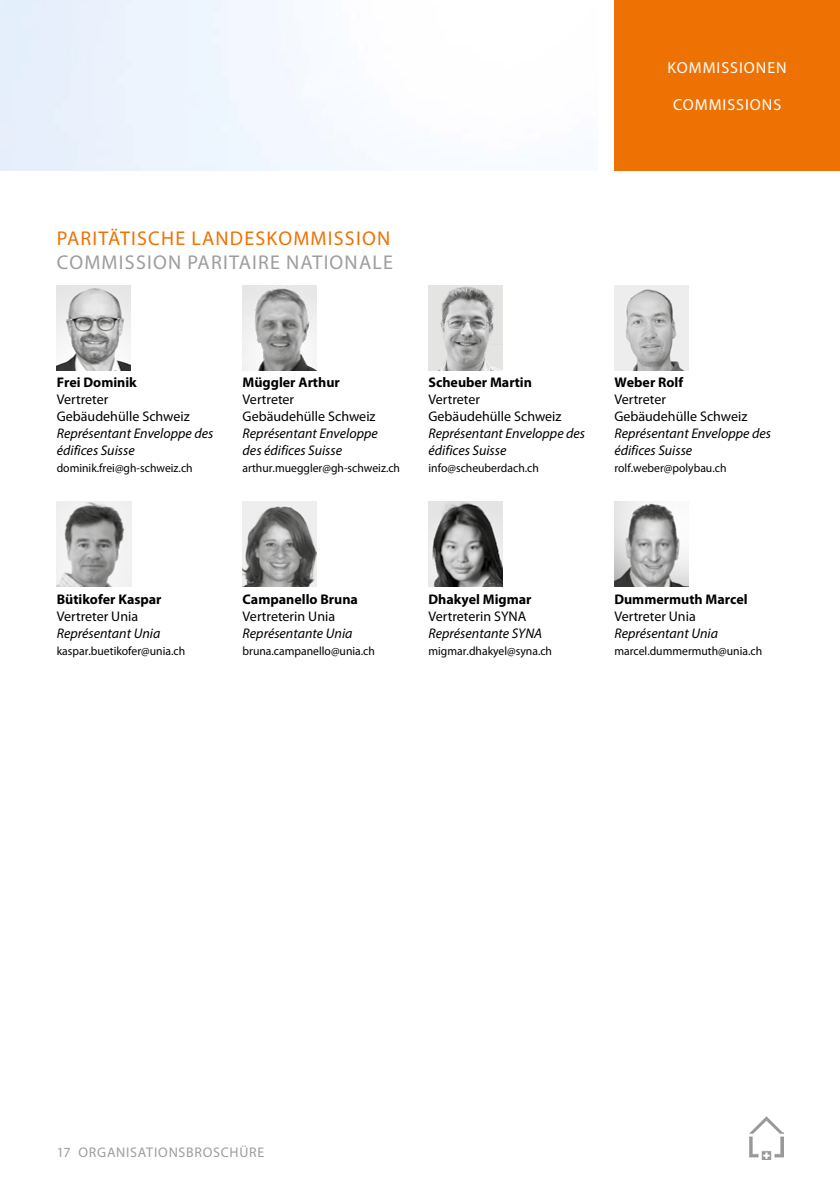
<style>
.page{position:relative;width:840px;height:1191px;background:#fff}
.page>*{position:absolute;margin:0;border:0;box-sizing:border-box;transform-origin:0 0}
.t1{font:20px "Myriad Pro";letter-spacing:.06em;color:#ee7203}
.t2{font:20px "Myriad Pro";letter-spacing:.06em;color:#9d9d9c}
.t3{font:16px "Myriad Pro";letter-spacing:.06em;color:#fff}
.t4{font:italic 14px/17px "Myriad Pro";color:#000}
.t5{font:14px/17px "Myriad Pro";color:#000}
.t6{font:700 14px "Myriad Pro";color:#000}
.t7{font:14px "Myriad Pro";letter-spacing:.055em;color:#9d9d9c}
.t8{font:12px "Myriad Pro";color:#000}
</style>
<div class="page">
<div style="left:614px;top:0;width:225px;height:170px;background:#ee7203"></div>
<div style="left:0;top:0;width:228px;height:170px;background:#ebf2fd"></div>
<img style="left:749px;top:1116px;width:33px;height:43px">
<img style="left:57px;top:285px;width:73px;height:85px">
<img style="left:242px;top:285px;width:74px;height:85px">
<img style="left:428px;top:285px;width:74px;height:85px">
<img style="left:614px;top:285px;width:73px;height:85px">
<img style="left:57px;top:502px;width:74px;height:85px">
<img style="left:242px;top:502px;width:74px;height:85px">
<img style="left:428px;top:502px;width:74px;height:85px">
<img style="left:614px;top:502px;width:73px;height:85px">
<p class="t3" style="left:667px;top:58px;width:121px">KOMMISSIONEN</p>
<p class="t3" style="left:672px;top:95px;width:110px">COMMISSIONS</p>
<h1 class="t1" style="left:57px;top:226px;width:334px">PARITÄTISCHE LANDESKOMMISSION</h1>
<h1 class="t2" style="left:57px;top:250px;width:337px">COMMISSION PARITAIRE NATIONALE</h1>
<p class="t6" style="left:57px;top:373px;width:82px">Frei Dominik</p>
<p class="t5" style="left:57px;top:391px;width:134px">Vertreter<br>Gebäudehülle Schweiz</p>
<p class="t4" style="left:57px;top:425px;width:158px">Représentant Enveloppe des édifices Suisse</p>
<p class="t8" style="left:57px;top:461px;width:137px">dominik.frei@gh-schweiz.ch</p>
<p class="t6" style="left:242px;top:373px;width:99px">Müggler Arthur</p>
<p class="t5" style="left:242px;top:391px;width:134px">Vertreter<br>Gebäudehülle Schweiz</p>
<p class="t4" style="left:242px;top:425px;width:137px">Représentant Enveloppe des édifices Suisse</p>
<p class="t8" style="left:242px;top:461px;width:159px">arthur.mueggler@gh-schweiz.ch</p>
<p class="t6" style="left:428px;top:373px;width:105px">Scheuber Martin</p>
<p class="t5" style="left:428px;top:391px;width:134px">Vertreter<br>Gebäudehülle Schweiz</p>
<p class="t4" style="left:428px;top:425px;width:158px">Représentant Enveloppe des édifices Suisse</p>
<p class="t8" style="left:428px;top:461px;width:112px">info@scheuberdach.ch</p>
<p class="t6" style="left:614px;top:373px;width:70px">Weber Rolf</p>
<p class="t5" style="left:614px;top:391px;width:134px">Vertreter<br>Gebäudehülle Schweiz</p>
<p class="t4" style="left:614px;top:425px;width:158px">Représentant Enveloppe des édifices Suisse</p>
<p class="t8" style="left:614px;top:461px;width:113px">rolf.weber@polybau.ch</p>
<p class="t6" style="left:57px;top:590px;width:106px">Bütikofer Kaspar</p>
<p class="t5" style="left:57px;top:607px;width:83px">Vertreter Unia</p>
<p class="t4" style="left:57px;top:624px;width:105px">Représentant Unia</p>
<p class="t8" style="left:57px;top:643px;width:130px">kaspar.buetikofer@unia.ch</p>
<p class="t6" style="left:242px;top:590px;width:117px">Campanello Bruna</p>
<p class="t5" style="left:242px;top:607px;width:94px">Vertreterin Unia</p>
<p class="t4" style="left:242px;top:624px;width:111px">Représentante Unia</p>
<p class="t8" style="left:242px;top:643px;width:134px">bruna.campanello@unia.ch</p>
<p class="t6" style="left:428px;top:590px;width:104px">Dhakyel Migmar</p>
<p class="t5" style="left:428px;top:607px;width:99px">Vertreterin SYNA</p>
<p class="t4" style="left:428px;top:624px;width:115px">Représentante SYNA</p>
<p class="t8" style="left:428px;top:643px;width:125px">migmar.dhakyel@syna.ch</p>
<p class="t6" style="left:614px;top:590px;width:135px">Dummermuth Marcel</p>
<p class="t5" style="left:614px;top:607px;width:83px">Vertreter Unia</p>
<p class="t4" style="left:614px;top:624px;width:105px">Représentant Unia</p>
<p class="t8" style="left:614px;top:643px;width:149px">marcel.dummermuth@unia.ch</p>
<p class="t7" style="left:57px;top:1143px;width:209px">17 ORGANISATIONSBROSCHÜRE</p>
</div>
